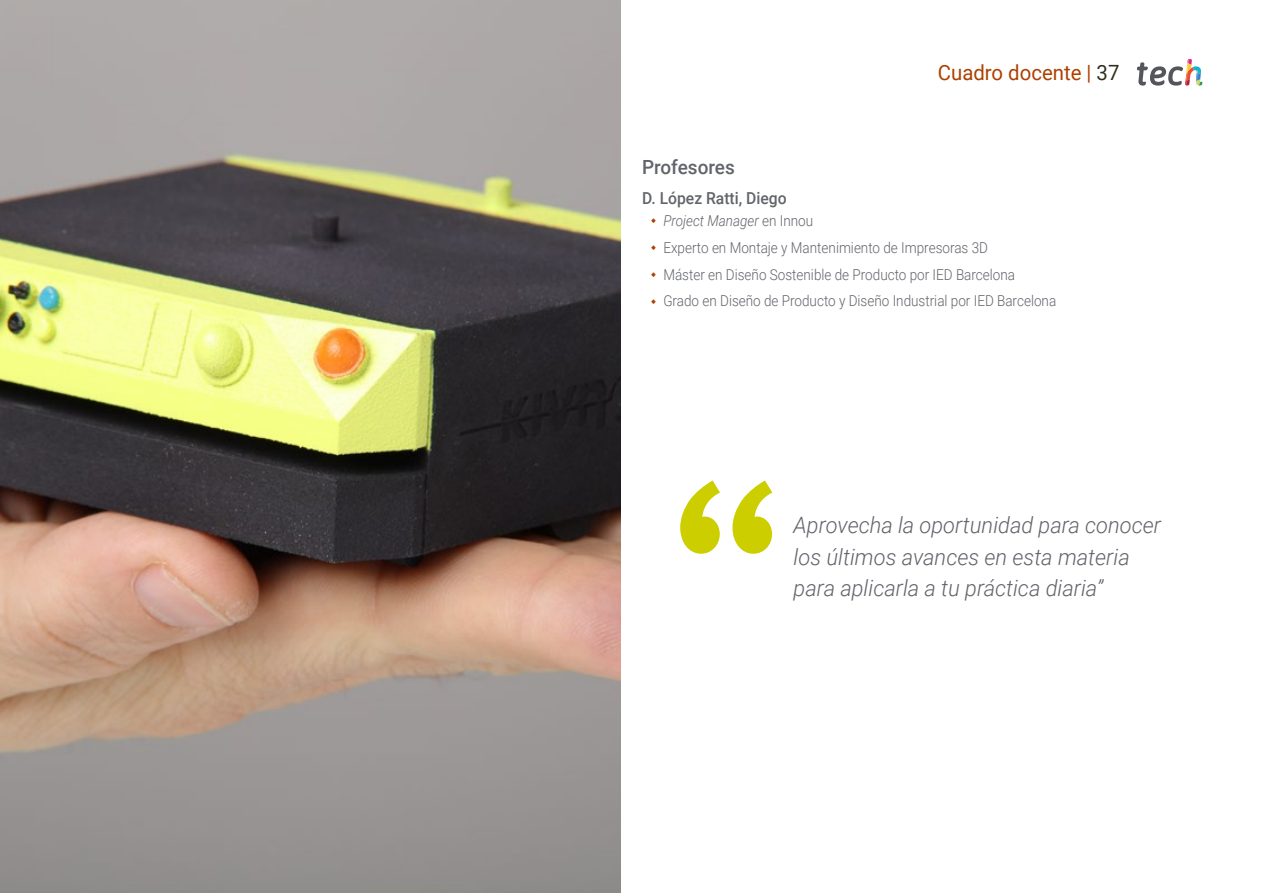
<style>
.page{position:relative;width:1263px;height:893px;background:#fff}
.page>*{position:absolute;margin:0;border:0;box-sizing:border-box;transform-origin:0 0}
.t1{font:italic 300 22.5px/31.5px "Roboto";color:#61646a}
.t2{font:21px "Roboto";color:#ae4000}
.t3{font:500 19.5px "Roboto";color:#61646a}
.t4{font:500 16.5px "Roboto";color:#61646a;scale:.95 1}
.t5{font:300 15px/26.7px "Roboto";color:#61646a;scale:.9 1}
.s1{color:#312e20}
.s2{font-style:italic}
</style>
<div class="page">
<img style="left:0;top:0;width:621px;height:893px">
<svg style="left:1137px;top:59px;width:65px;height:27px"></svg>
<svg style="left:680px;top:480px;width:92px;height:74px"></svg>
<h3 class="t3" style="left:642px;top:154px;width:94px">Profesores</h3>
<h2 class="t2" style="left:938px;top:57px;width:183px">Cuadro docente | <span class="s1">37</span></h2>
<p class="t4" style="left:642px;top:186px;width:154px">D. López Ratti, Diego</p>
<p class="t5" style="left:663px;top:207px;width:438px"><span class="s2">Project Manager</span> en Innou<br>Experto en Montaje y Mantenimiento de Impresoras 3D<br>Máster en Diseño Sostenible de Producto por IED Barcelona<br>Grado en Diseño de Producto y Diseño Industrial por IED Barcelona</p>
<h1 class="t1" style="left:794px;top:509px;width:369px">Aprovecha la oportunidad para conocer los últimos avances en esta materia para aplicarla a tu práctica diaria”</h1>
</div>
